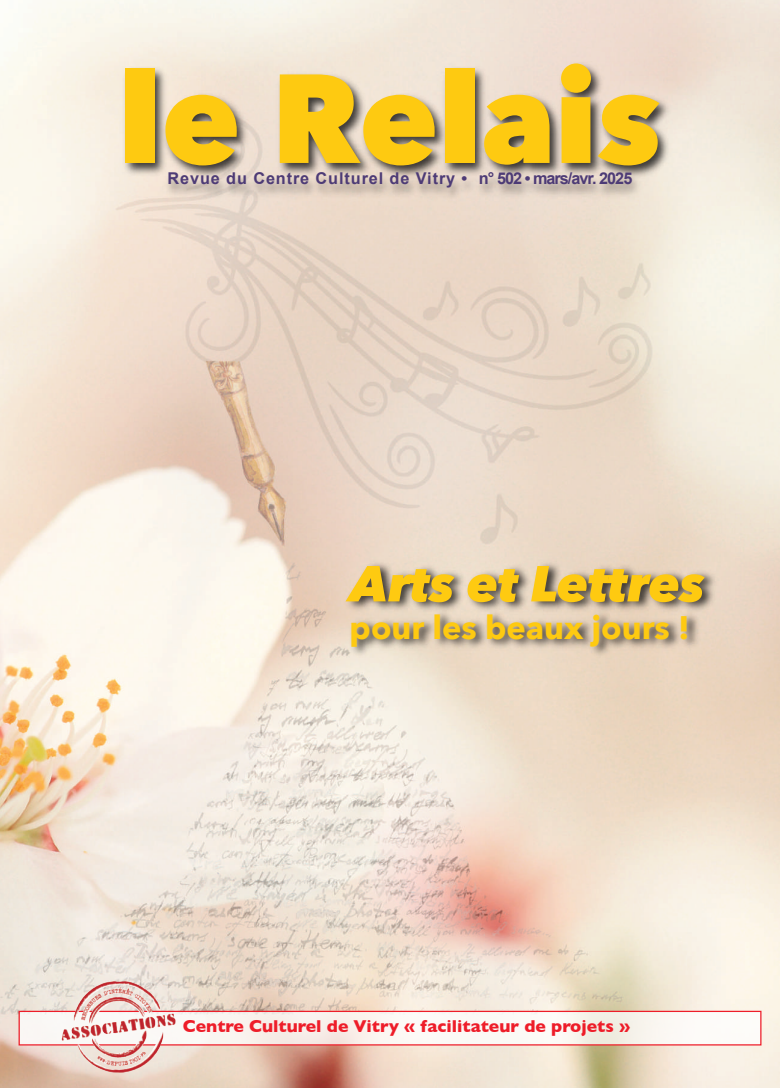
<style>
.page{position:relative;width:780px;height:1088px;background:#fff}
.page>*{position:absolute;margin:0;border:0;box-sizing:border-box;transform-origin:0 0}
.t1{font:800 125px "Avenir Next";color:#feca11}
.t2{font:italic 800 50px "Avenir Next";color:#feca11}
.t3{font:700 32.5px "Avenir Next";color:#feca11}
.t4{font:700 17.5px "Gill Sans";color:#ee1d29}
.t5{font:700 16.25px "Arial";letter-spacing:.055em;color:#4d3b76}
</style>
<div class="page">
<img style="left:0;top:0;width:780px;height:1088px">
<img style="left:35px;top:32px;width:720px;height:201px">
<div style="left:20px;top:1012px;width:740px;height:32px;background:#fff;opacity:.75"></div>
<div style="left:19px;top:1011px;width:742px;height:34px;border:1px solid #ee1d29"></div>
<img style="left:121px;top:166px;width:563px;height:48px">
<img style="left:312px;top:538px;width:468px;height:185px">
<img style="left:61px;top:981px;width:114px;height:92px">
<h1 class="t1" style="left:119px;top:38px;width:544px">le Relais</h1>
<p class="t5" style="left:168px;top:170px;width:466px">Revue du Centre Culturel de Vitry • n° 502 • mars/avr. 2025</p>
<h2 class="t2" style="left:349px;top:551px;width:356px">Arts et Lettres</h2>
<h3 class="t3" style="left:349px;top:606px;width:341px">pour les beaux jours !</h3>
<p class="t4" style="left:183px;top:1015px;width:449px">Centre Culturel de Vitry « facilitateur de projets »</p>
</div>
